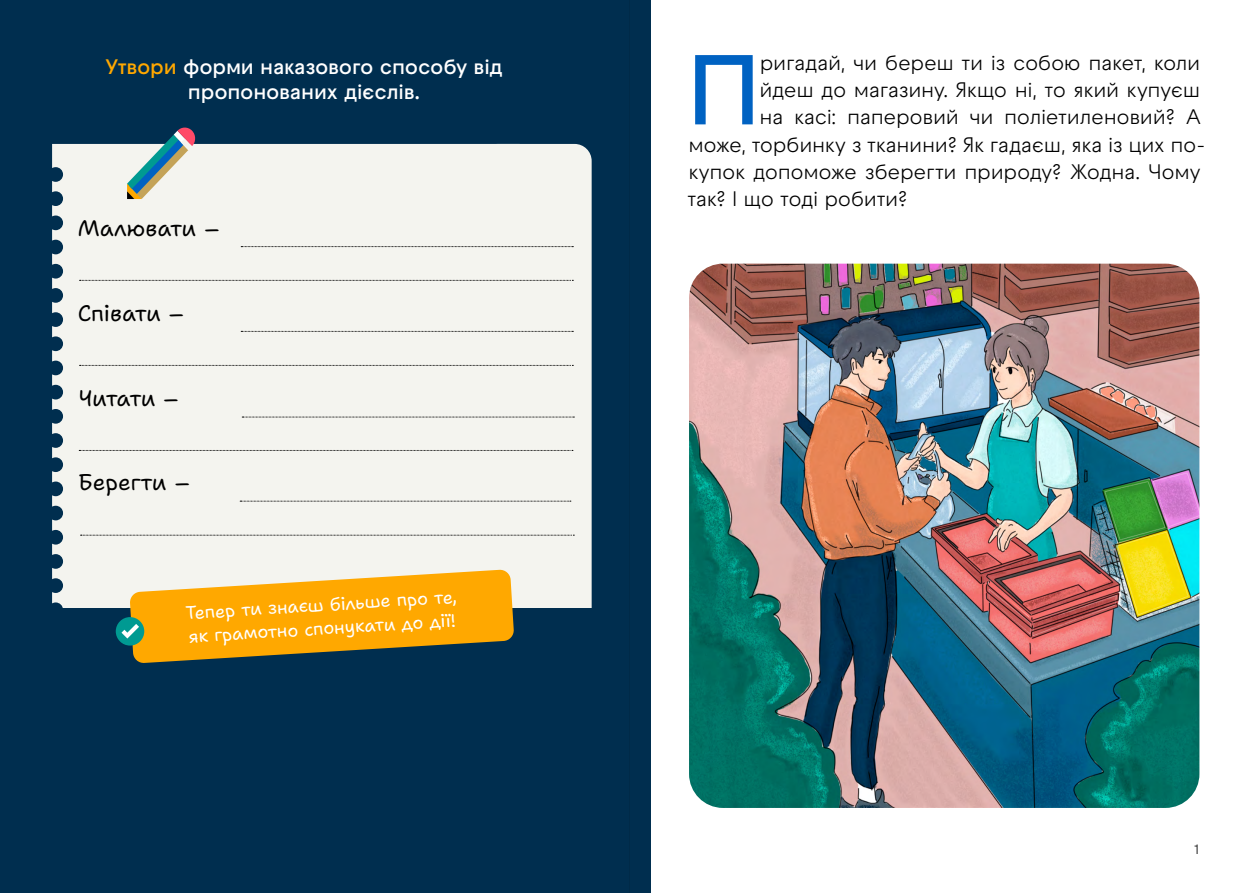
<style>
.page{position:relative;width:1259px;height:893px;background:#fff}
.page>*{position:absolute;margin:0;border:0;box-sizing:border-box;transform-origin:0 0}
.t1{font:600 99px "Raptor V3 Premium";color:#0062c2}
.t2{font:22.5px "Shantell Sans";letter-spacing:-.01em;color:#000}
.t3{font:21px "Raptor V3 Premium";letter-spacing:-.02em;color:#000}
.t4{font:600 21px/25.2px "Raptor V3 Premium";letter-spacing:-.01em;color:#fff;text-align:center}
.t5{font:18px/23.4px "Shantell Sans";color:#fff}
.t6{font:13.5px "Raptor V3 Premium";color:#000}
.s1{color:#ffa800}
</style>
<div class="page">
<div style="left:0;top:0;width:651px;height:893px;background:#002e4f"></div>
<div style="left:520px;top:144px;width:71px;height:464px;background:#f4f4ef"></div>
<div style="left:52px;top:144px;width:468px;height:464px;background:#f4f4ef"></div>
<svg style="left:127px;top:127px;width:69px;height:72px"></svg>
<svg style="left:241px;top:246px;width:332px;height:1px"></svg>
<svg style="left:80px;top:280px;width:493px;height:1px"></svg>
<svg style="left:241px;top:331px;width:332px;height:1px"></svg>
<svg style="left:80px;top:365px;width:493px;height:1px"></svg>
<svg style="left:242px;top:417px;width:332px;height:1px"></svg>
<svg style="left:79px;top:450px;width:494px;height:1px"></svg>
<svg style="left:240px;top:501px;width:331px;height:1px"></svg>
<svg style="left:81px;top:535px;width:493px;height:1px"></svg>
<div style="left:116px;top:617px;width:28px;height:29px;background:#009a92;border-radius:50%"></div>
<svg style="left:121px;top:569px;width:393px;height:94px;background:#daa32c"></svg>
<img style="left:689px;top:264px;width:510px;height:544px">
<hr style="left:629px;top:0;width:1px;height:893px;background:#000">
<p class="t4" style="left:105px;top:53px;width:399px"><span class="s1">Утвори</span> форми наказового способу від пропонованих дієслів.</p>
<h1 class="t1" style="left:687px;top:18px;width:75px">П</h1>
<p class="t3" style="left:760px;top:48px;width:442px">ригадай, чи береш ти із собою пакет, коли</p>
<p class="t3" style="left:759px;top:75px;width:442px">йдеш до магазину. Якщо ні, то який купуєш</p>
<p class="t3" style="left:759px;top:102px;width:443px">на касі: паперовий чи поліетиленовий? А</p>
<p class="t3" style="left:688px;top:129px;width:518px">може, торбинку з тканини? Як гадаєш, яка із цих по-</p>
<p class="t3" style="left:688px;top:157px;width:513px">купок допоможе зберегти природу? Жодна. Чому</p>
<p class="t3" style="left:687px;top:184px;width:222px">так? І що тоді робити?</p>
<p class="t2" style="left:78px;top:215px;width:143px">Малювати –</p>
<p class="t2" style="left:78px;top:300px;width:108px">Співати –</p>
<p class="t2" style="left:79px;top:385px;width:101px">Читати –</p>
<p class="t2" style="left:78px;top:469px;width:113px">Берегти –</p>
<p class="t5" style="left:185px;top:603px;width:273px;rotate:-4deg">Тепер ти знаєш більше про те, як грамотно спонукати до дії!</p>
<p class="t6" style="left:1194px;top:839px;width:6px">1</p>
</div>
